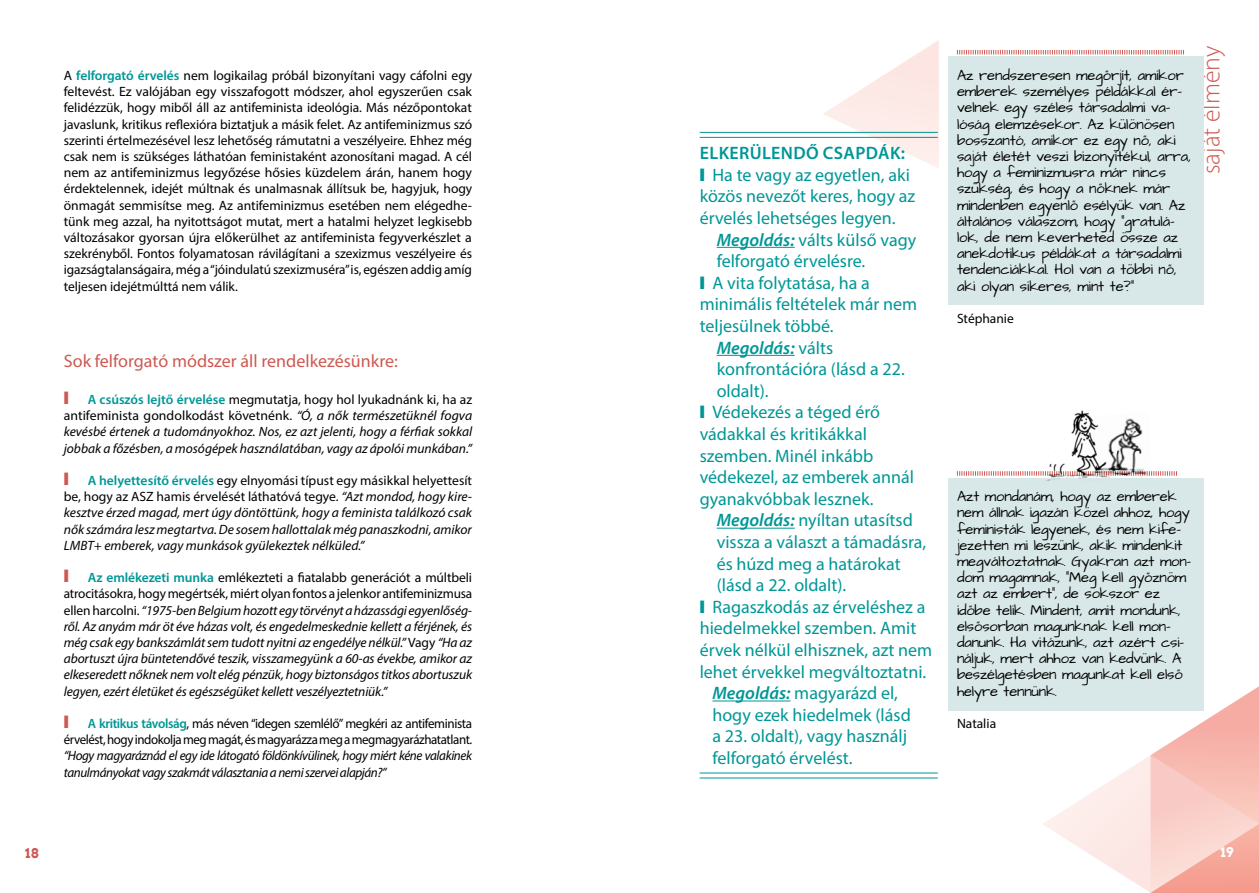
<style>
.page{position:relative;width:1259px;height:893px;background:#fff}
.page>*{position:absolute;margin:0;border:0;box-sizing:border-box;transform-origin:0 0}
.t1{font:300 25.65px "Myriad Pro";color:#ce5952}
.t2{font:18px/21.6px "Myriad Pro";color:#009696}
.t3{font:18px "Myriad Pro";color:#ce5952}
.t4{font:italic 600 18px "Myriad Pro";color:#009696}
.t5{font:15px/16.2px "Architects Daughter";letter-spacing:-.005em;color:#000}
.t6{font:italic 13.5px/16.2px "Myriad Pro";letter-spacing:-.015em;color:#000;text-align:justify}
.t7{font:13.5px/16.2px "Myriad Pro";letter-spacing:-.03em;color:#000;text-align:justify}
.t8{font:13.5px "Myriad Pro";color:#000}
.t9{font:700 13.5px "Arvo";color:#ce5952}
.t10{font:700 13.5px "Arvo";color:#fff}
.s1{font-weight:600;color:#009696}
.s2{color:#ce5952}
.s3{font-weight:600;font-style:normal;color:#009696}
.s4{font-style:normal}
.s5{font-weight:600}
.s6{font-weight:600;font-style:italic}
.s7{font-weight:400;font-style:normal}
</style>
<div class="page">
<svg style="left:1042px;top:672px;width:217px;height:221px"></svg>
<div style="left:948px;top:478px;width:255px;height:232px;background:#d8e7e7"></div>
<svg style="left:957px;top:471px;width:220px;height:5px"></svg>
<svg style="left:822px;top:40px;width:117px;height:128px"></svg>
<img style="left:1130px;top:418px;width:22px;height:58px">
<img style="left:1044px;top:410px;width:86px;height:71px">
<hr style="left:699px;top:132px;width:239px;height:1px;background:#009696">
<hr style="left:699px;top:137px;width:239px;height:1px;background:#009696">
<hr style="left:716px;top:247px;width:78px;height:1px;background:#009696">
<hr style="left:716px;top:355px;width:78px;height:1px;background:#009696">
<hr style="left:716px;top:528px;width:78px;height:1px;background:#009696">
<hr style="left:712px;top:700px;width:78px;height:1px;background:#009696">
<hr style="left:699px;top:772px;width:239px;height:1px;background:#009696">
<hr style="left:699px;top:777px;width:239px;height:1px;background:#009696">
<div style="left:948px;top:57px;width:255px;height:248px;background:#d8e7e7"></div>
<svg style="left:957px;top:50px;width:227px;height:4px"></svg>
<p class="t7" style="left:64px;top:67px;width:410px">A <span class="s1">felforgató érvelés</span> nem logikailag próbál bizonyítani vagy cáfolni egy feltevést. Ez valójában egy visszafogott módszer, ahol egyszerűen csak felidézzük, hogy miből áll az antifeminista ideológia. Más nézőpontokat javaslunk, kritikus reflexióra biztatjuk a másik felet. Az antifeminizmus szó szerinti értelmezésével lesz lehetőség rámutatni a veszélyeire. Ehhez még csak nem is szükséges láthatóan feministaként azonosítani magad. A cél nem az antifeminizmus legyőzése hősies küzdelem árán, hanem hogy érdektelennek, idejét múltnak és unalmasnak állítsuk be, hagyjuk, hogy önmagát semmisítse meg. Az antifeminizmus esetében nem elégedhe&shy;tünk meg azzal, ha nyitottságot mutat, mert a hatalmi helyzet legkisebb változásakor gyorsan újra előkerülhet az antifeminista fegyverkészlet a szekrényből. Fontos folyamatosan rávilágítani a szexizmus veszélyeire és igazságtalanságaira, még a “jóindulatú szexizmuséra” is, egészen addig amíg teljesen idejétmúlttá nem válik.</p>
<h2 class="t3" style="left:64px;top:350px;width:336px">Sok felforgató módszer áll rendelkezésünkre:</h2>
<p class="t6" style="left:64px;top:391px;width:410px"><span class="s2">❙</span> <span class="s3">A csúszós lejtő érvelése</span> <span class="s4">megmutatja, hogy hol lyukadnánk ki, ha az antifeminista gondolkodást követnénk.</span> “Ó, a nők természetüknél fogva kevésbé értenek a tudományokhoz. Nos, ez azt jelenti, hogy a férfiak sokkal jobbak a főzésben, a mosógépek használatában, vagy az ápolói munkában.”</p>
<p class="t6" style="left:64px;top:472px;width:410px"><span class="s2">❙</span> <span class="s3">A helyettesítő érvelés</span> <span class="s4">egy elnyomási típust egy másikkal helyettesít be, hogy az ASZ hamis érvelését láthatóvá tegye.</span> “Azt mondod, hogy kire&shy;kesztve érzed magad, mert úgy döntöttünk, hogy a feminista találkozó csak nők számára lesz megtartva. De sosem hallottalak még panaszkodni, amikor LMBT+ emberek, vagy munkások gyülekeztek nélküled.”</p>
<p class="t6" style="left:64px;top:569px;width:410px"><span class="s2">❙</span> <span class="s3">Az emlékezeti munka</span> <span class="s4">emlékezteti a fiatalabb generációt a múltbeli atrocitásokra, hogy megértsék, miért olyan fontos a jelenkor antifeminizmusa ellen harcolni.</span> “1975-ben Belgium hozott egy törvényt a házassági egyenlőség&shy;ről. Az anyám már öt éve házas volt, és engedelmeskednie kellett a férjének, és még csak egy bankszámlát sem tudott nyitni az engedélye nélkül.” <span class="s4">Vagy</span> “Ha az abortuszt újra büntetendővé teszik, visszamegyünk a 60-as évekbe, amikor az elkeseredett nőknek nem volt elég pénzük, hogy biztonságos titkos abortuszuk legyen, ezért életüket és egészségüket kellett veszélyeztetniük.”</p>
<p class="t7" style="left:64px;top:715px;width:410px"><span class="s2">❙</span> <span class="s1">A kritikus távolság</span>, más néven “idegen szemlélő” megkéri az antifeminista érvelést, hogy indokolja meg magát, és magyarázza meg a megmagyarázhatatlant.</p>
<p class="t6" style="left:64px;top:748px;width:410px">“Hogy magyaráznád el egy ide látogató földönkívülinek, hogy miért kéne valakinek tanulmányokat vagy szakmát választania a nemi szervei alapján?”</p>
<h2 class="t2" style="left:699px;top:142px;width:217px"><span class="s5">ELKERÜLENDŐ CSAPDÁK:<br></span>❙ Ha te vagy az egyetlen, aki közös nevezőt keres, hogy az érvelés lehetséges legyen.</h2>
<h2 class="t2" style="left:716px;top:228px;width:201px"><span class="s6">Megoldás:</span> válts külső vagy</h2>
<h2 class="t2" style="left:716px;top:250px;width:150px">felforgató érvelésre.</h2>
<h2 class="t2" style="left:699px;top:272px;width:172px">❙ A vita folytatása, ha a</h2>
<h2 class="t2" style="left:699px;top:293px;width:219px">minimális feltételek már nem</h2>
<h2 class="t2" style="left:699px;top:315px;width:135px">teljesülnek többé.</h2>
<h2 class="t4" style="left:716px;top:336px;width:118px">Megoldás: <span class="s7">válts</span></h2>
<h2 class="t2" style="left:716px;top:358px;width:189px">konfrontációra (lásd a 22.</h2>
<h2 class="t2" style="left:716px;top:380px;width:54px">oldalt).</h2>
<h2 class="t2" style="left:699px;top:401px;width:182px">❙ Védekezés a téged érő</h2>
<h2 class="t2" style="left:699px;top:423px;width:169px">vádakkal és kritikákkal</h2>
<h2 class="t2" style="left:699px;top:444px;width:175px">szemben. Minél inkább</h2>
<h2 class="t2" style="left:699px;top:466px;width:216px">védekezel, az emberek annál</h2>
<h2 class="t2" style="left:699px;top:488px;width:175px">gyanakvóbbak lesznek.</h2>
<h2 class="t2" style="left:716px;top:509px;width:198px"><span class="s6">Megoldás:</span> nyíltan utasítsd</h2>
<h2 class="t2" style="left:716px;top:531px;width:211px">vissza a választ a támadásra,</h2>
<h2 class="t2" style="left:716px;top:552px;width:185px">és húzd meg a határokat</h2>
<h2 class="t2" style="left:716px;top:574px;width:131px">(lásd a 22. oldalt).</h2>
<h2 class="t2" style="left:699px;top:596px;width:227px">❙ Ragaszkodás az érveléshez a</h2>
<h2 class="t2" style="left:699px;top:617px;width:218px">hiedelmekkel szemben. Amit</h2>
<h2 class="t2" style="left:699px;top:639px;width:234px">érvek nélkül elhisznek, azt nem</h2>
<h2 class="t2" style="left:699px;top:660px;width:228px">lehet érvekkel megváltoztatni.</h2>
<h2 class="t2" style="left:712px;top:682px;width:187px"><span class="s6">Megoldás:</span> magyarázd el,</h2>
<h2 class="t2" style="left:712px;top:704px;width:200px">hogy ezek hiedelmek (lásd</h2>
<h2 class="t2" style="left:712px;top:725px;width:196px">a 23. oldalt), vagy használj</h2>
<h2 class="t2" style="left:712px;top:747px;width:142px">felforgató érvelést.</h2>
<p class="t5" style="left:957px;top:68px;width:235px">Az rendszeresen megőrjít, amikor emberek személyes példákkal ér&shy;velnek egy széles társadalmi va&shy;lóság elemzésekor. Az különösen bosszantó, amikor ez egy nő, aki saját életét veszi bizonyítékul, arra, hogy a feminizmusra már nincs szükség, és hogy a nőknek már mindenben egyenlő esélyük van. Az általános válaszom, hogy “gratulá&shy;lok, de nem keverheted össze az anekdotikus példákat a társadalmi tendenciákkal. Hol van a többi nő, aki olyan sikeres, mint te?”</p>
<p class="t8" style="left:957px;top:310px;width:58px">Stéphanie</p>
<h1 class="t1" style="left:1195px;top:174px;width:130px;rotate:-90deg">saját élmény</h1>
<p class="t5" style="left:957px;top:489px;width:236px">Azt mondanám, hogy az emberek nem állnak igazán közel ahhoz, hogy feministák legyenek, és nem kife&shy;jezetten mi leszünk, akik mindenkit megváltoztatnak. Gyakran azt mon&shy;dom magamnak, “Meg kell győznöm azt az embert”, de sokszor ez időbe telik. Mindent, amit mondunk, elsősorban magunknak kell mon&shy;danunk. Ha vitázunk, azt azért csi&shy;náljuk, mert ahhoz van kedvünk. A beszélgetésben magunkat kell első helyre tennünk.</p>
<p class="t8" style="left:957px;top:715px;width:41px">Natalia</p>
<p class="t9" style="left:25px;top:844px;width:15px">18</p>
<p class="t10" style="left:1220px;top:844px;width:14px">19</p>
</div>
